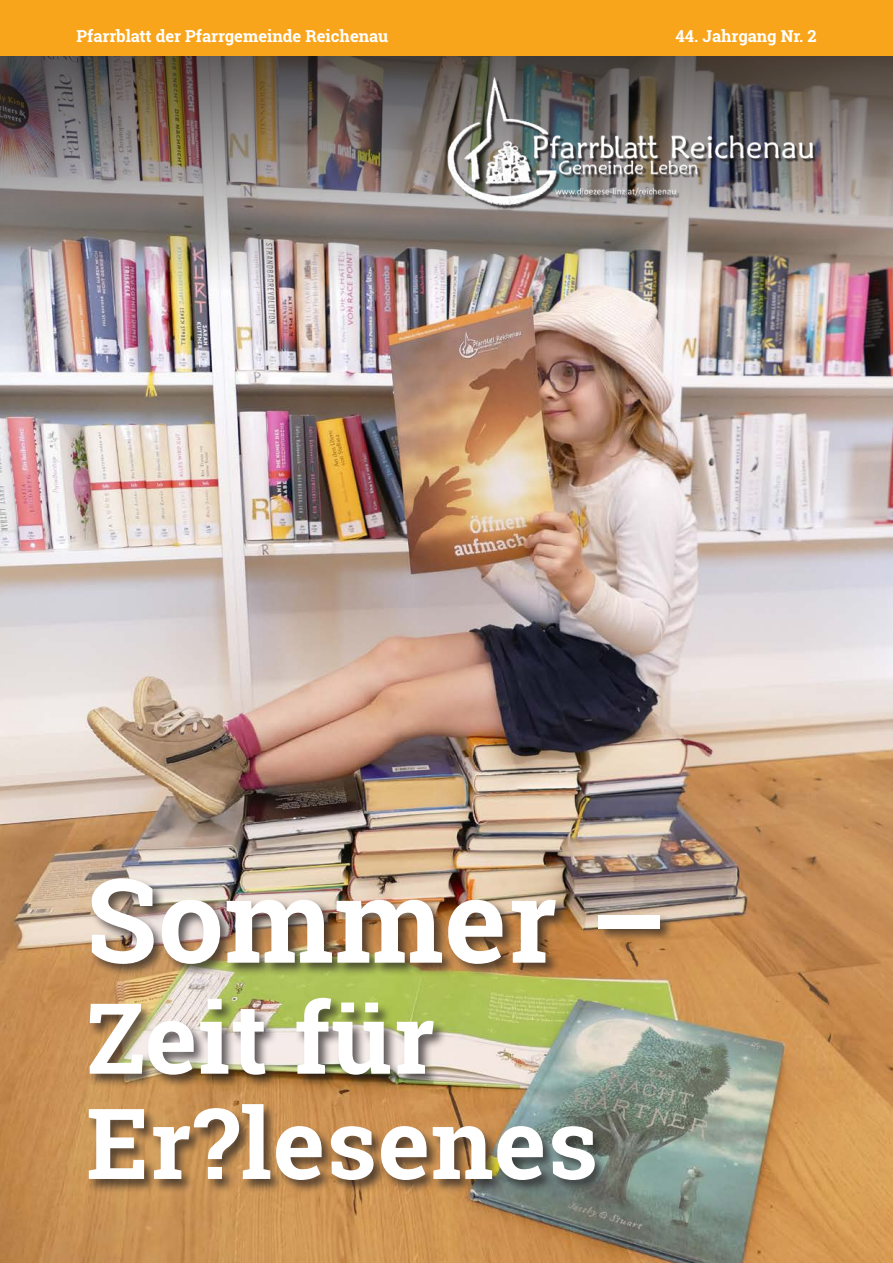
<style>
.page{position:relative;width:893px;height:1263px;background:#fff}
.page>*{position:absolute;margin:0;border:0;box-sizing:border-box;transform-origin:0 0}
.t1{font:700 117px "Roboto Slab";letter-spacing:.01em;color:#fff}
.t2{font:700 98.25px/105.3px "Roboto Slab";letter-spacing:.01em;color:#fff}
.t3{font:700 16.5px "Roboto Slab";color:#fff}
</style>
<div class="page">
<img style="left:0;top:332px;width:893px;height:931px">
<img style="left:0;top:55px;width:893px;height:277px">
<div style="left:0;top:0;width:893px;height:55px;background:#f9a51b"></div>
<div style="left:86px;top:876px;width:588px;height:318px;background:#231f20;opacity:.7"></div>
<div style="left:449px;top:80px;width:368px;height:129px;background:#231f20;opacity:.8"></div>
<img style="left:446px;top:75px;width:368px;height:132px">
<p class="t3" style="left:77px;top:24px;width:313px">Pfarrblatt der Pfarrgemeinde Reichenau</p>
<p class="t3" style="left:676px;top:24px;width:142px">44. Jahrgang Nr. 2</p>
<h1 class="t1" style="left:86px;top:840px;width:582px">Sommer –</h1>
<h2 class="t2" style="left:86px;top:984px;width:513px">Zeit für<br>Er?lesenes</h2>
</div>
